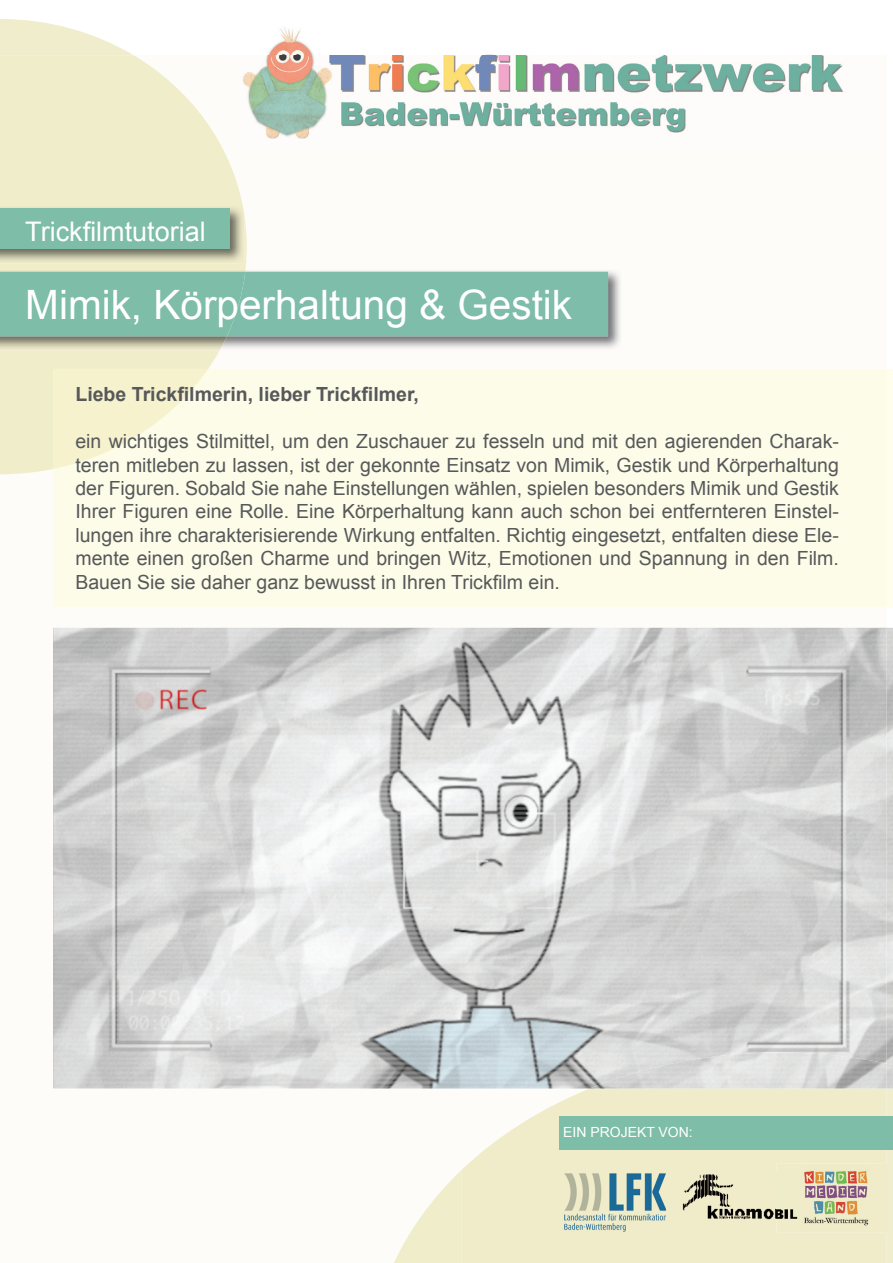
<style>
.page{position:relative;width:893px;height:1263px;background:#fff}
.page>*{position:absolute;margin:0;border:0;box-sizing:border-box;transform-origin:0 0}
.t1{font:40.5px "Arial";color:#fff}
.t2{font:27px "Arial";color:#fff}
.t3{font:19.5px/23.4px "Arial";color:#57585a;text-align:justify}
.t4{font:700 19.5px "Arial";color:#57585a}
.t5{font:13.95px "Arial";color:#fff}
</style>
<div class="page">
<svg style="left:0;top:19px;width:133px;height:36px"></svg>
<svg style="left:0;top:55px;width:247px;height:419px;background:#f1eed0"></svg>
<img style="left:0;top:206px;width:244px;height:57px">
<div style="left:0;top:208px;width:230px;height:41px;background:#7ebda7"></div>
<img style="left:246px;top:269px;width:375px;height:82px">
<img style="left:0;top:269px;width:246px;height:82px">
<div style="left:0;top:272px;width:608px;height:64px;background:#7ebdaa"></div>
<svg style="left:394px;top:1170px;width:67px;height:93px"></svg>
<img style="left:461px;top:1088px;width:432px;height:175px">
<img style="left:235px;top:27px;width:609px;height:123px">
<div style="left:559px;top:1116px;width:334px;height:33px;background:#7ebda7"></div>
<img style="left:680px;top:1171px;width:96px;height:50px">
<img style="left:53px;top:628px;width:834px;height:460px">
<img style="left:590px;top:1052px;width:297px;height:36px">
<div style="left:887px;top:369px;width:6px;height:238px;background:#fffdeb"></div>
<div style="left:53px;top:369px;width:834px;height:238px;background:#fdfce8"></div>
<svg style="left:53px;top:369px;width:155px;height:100px;background:#f8f5d7"></svg>
<img style="left:564px;top:1174px;width:102px;height:57px">
<img style="left:776px;top:1164px;width:117px;height:68px">
<h2 class="t2" style="left:25px;top:214px;width:182px">Trickfilmtutorial</h2>
<h1 class="t1" style="left:25px;top:278px;width:548px">Mimik, Körperhaltung &amp; Gestik</h1>
<p class="t4" style="left:75px;top:382px;width:345px">Liebe Trickfilmerin, lieber Trickfilmer,</p>
<p class="t3" style="left:75px;top:430px;width:765px">ein wichtiges Stilmittel, um den Zuschauer zu fesseln und mit den agierenden Charak&shy;teren mitleben zu lassen, ist der gekonnte Einsatz von Mimik, Gestik und Körperhaltung der Figuren. Sobald Sie nahe Einstellungen wählen, spielen besonders Mimik und Gestik Ihrer Figuren eine Rolle. Eine Körperhaltung kann auch schon bei entfernteren Einstel&shy;lungen ihre charakterisierende Wirkung entfalten. Richtig eingesetzt, entfalten diese Ele&shy;mente einen großen Charme und bringen Witz, Emotionen und Spannung in den Film.<br>Bauen Sie sie daher ganz bewusst in Ihren Trickfilm ein.</p>
<p class="t5" style="left:563px;top:1123px;width:131px">EIN PROJEKT VON:</p>
</div>
